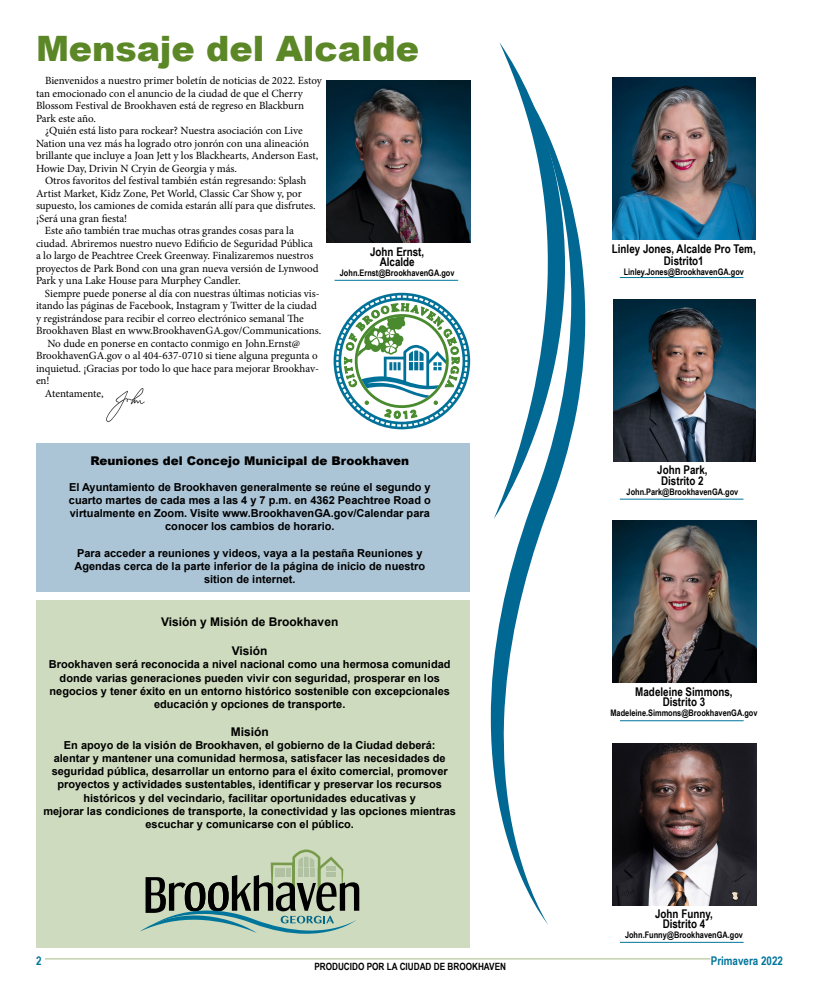
<style>
.page{position:relative;width:819px;height:1008px;background:#fff}
.page>*{position:absolute;margin:0;border:0;box-sizing:border-box;transform-origin:0 0}
.t1{font:900 35px "Arial";letter-spacing:-.005em;color:#5c8727}
.t2{font:700 12px/10.2px "Arial Narrow";color:#000;text-align:center}
.t3{font:900 12px "Arial";color:#000}
.t4{font:700 12px "Arial";color:#000}
.t5{font:700 12px "Arial Narrow";color:#00759c}
.t6{font:11px "Minion Pro";letter-spacing:-.005em;color:#000}
.t7{font:700 11px/13.2px "Arial";color:#000;text-align:center}
.t8{font:700 10px "Arial Narrow";color:#000}
.t9{font:700 9px "Arial Narrow";color:#000}
</style>
<div class="page">
<svg style="left:491px;top:184px;width:94px;height:741px"></svg>
<svg style="left:494px;top:42px;width:72px;height:477px"></svg>
<hr style="left:45px;top:958px;width:665px;height:1px;background:#a3bb83">
<img style="left:107px;top:388px;width:37px;height:34px">
<img style="left:327px;top:81px;width:144px;height:162px">
<hr style="left:335px;top:280px;width:123px;height:1px;background:#00759c">
<img style="left:612px;top:78px;width:144px;height:162px">
<hr style="left:620px;top:277px;width:123px;height:1px;background:#00759c">
<img style="left:613px;top:299px;width:143px;height:162px">
<hr style="left:620px;top:499px;width:123px;height:1px;background:#00759c">
<img style="left:612px;top:521px;width:144px;height:162px">
<hr style="left:620px;top:720px;width:124px;height:1px;background:#00759c">
<img style="left:612px;top:744px;width:144px;height:162px">
<hr style="left:620px;top:942px;width:124px;height:1px;background:#00759c">
<svg style="left:334px;top:292px;width:136px;height:137px"></svg>
<div style="left:36px;top:444px;width:434px;height:148px;background:#abc4d6"></div>
<div style="left:36px;top:600px;width:434px;height:348px;background:#cedbbe"></div>
<svg style="left:140px;top:850px;width:219px;height:84px"></svg>
<h1 class="t1" style="left:36px;top:23px;width:385px">Mensaje del Alcalde</h1>
<p class="t6" style="left:45px;top:73px;width:278px">Bienvenidos a nuestro primer boletín de noticias de 2022. Estoy</p>
<p class="t6" style="left:36px;top:86px;width:268px">tan emocionado con el anuncio de la ciudad de que el Cherry</p>
<p class="t6" style="left:36px;top:98px;width:270px">Blossom Festival de Brookhaven está de regreso en Blackburn</p>
<p class="t6" style="left:36px;top:111px;width:61px">Park este año.</p>
<p class="t6" style="left:45px;top:123px;width:259px">¿Quién está listo para rockear? Nuestra asociación con Live</p>
<p class="t6" style="left:36px;top:136px;width:275px">Nation una vez más ha logrado otro jonrón con una alineación</p>
<p class="t6" style="left:36px;top:148px;width:284px">brillante que incluye a Joan Jett y los Blackhearts, Anderson East,</p>
<p class="t6" style="left:36px;top:161px;width:203px">Howie Day, Drivin N Cryin de Georgia y más.</p>
<p class="t6" style="left:45px;top:173px;width:263px">Otros favoritos del festival también están regresando: Splash</p>
<p class="t6" style="left:36px;top:186px;width:267px">Artist Market, Kidz Zone, Pet World, Classic Car Show y, por</p>
<p class="t6" style="left:36px;top:198px;width:281px">supuesto, los camiones de comida estarán allí para que disfrutes.</p>
<p class="t6" style="left:36px;top:211px;width:93px">¡Será una gran fiesta!</p>
<p class="t6" style="left:45px;top:223px;width:250px">Este año también trae muchas otras grandes cosas para la</p>
<p class="t6" style="left:36px;top:236px;width:279px">ciudad. Abriremos nuestro nuevo Edificio de Seguridad Pública</p>
<p class="t6" style="left:36px;top:248px;width:279px">a lo largo de Peachtree Creek Greenway. Finalizaremos nuestros</p>
<p class="t6" style="left:36px;top:261px;width:284px">proyectos de Park Bond con una gran nueva versión de Lynwood</p>
<p class="t6" style="left:36px;top:273px;width:206px">Park y una Lake House para Murphey Candler.</p>
<p class="t6" style="left:45px;top:286px;width:276px">Siempre puede ponerse al día con nuestras últimas noticias vis-</p>
<p class="t6" style="left:36px;top:298px;width:282px">itando las páginas de Facebook, Instagram y Twitter de la ciudad</p>
<p class="t6" style="left:36px;top:311px;width:269px">y registrándose para recibir el correo electrónico semanal The</p>
<p class="t6" style="left:36px;top:323px;width:287px">Brookhaven Blast en www.BrookhavenGA.gov/Communications.</p>
<p class="t6" style="left:47px;top:336px;width:254px">No dude en ponerse en contacto conmigo en John.Ernst@</p>
<p class="t6" style="left:36px;top:348px;width:283px">BrookhavenGA.gov o al 404-637-0710 si tiene alguna pregunta o</p>
<p class="t6" style="left:36px;top:361px;width:285px">inquietud. ¡Gracias por todo lo que hace para mejorar Brookhav-</p>
<p class="t6" style="left:36px;top:373px;width:15px">en!</p>
<p class="t6" style="left:45px;top:386px;width:60px">Atentamente,</p>
<p class="t2" style="left:370px;top:246px;width:56px">John Ernst,<br>Alcalde</p>
<p class="t9" style="left:340px;top:266px;width:116px">John.Ernst@BrookhavenGA.gov</p>
<p class="t3" style="left:90px;top:452px;width:320px">Reuniones del Concejo Municipal de Brookhaven</p>
<p class="t7" style="left:69px;top:480px;width:363px">El Ayuntamiento de Brookhaven generalmente se reúne el segundo y cuarto martes de cada mes a las 4 y 7 p.m. en 4362 Peachtree Road o virtualmente en Zoom. Visite www.BrookhavenGA.gov/Calendar para conocer los cambios de horario.</p>
<p class="t7" style="left:74px;top:546px;width:352px">Para acceder a reuniones y videos, vaya a la pestaña Reuniones y<br>Agendas cerca de la parte inferior de la página de inicio de nuestro sition de internet.</p>
<p class="t4" style="left:161px;top:614px;width:179px">Visión y Misión de Brookhaven</p>
<p class="t4" style="left:232px;top:643px;width:37px">Visión</p>
<p class="t7" style="left:49px;top:658px;width:403px">Brookhaven será reconocida a nivel nacional como una hermosa comunidad donde varias generaciones pueden vivir con seguridad, prosperar en los negocios y tener éxito en un entorno histórico sostenible con excepcionales educación y opciones de transporte.</p>
<p class="t4" style="left:231px;top:723px;width:40px">Misión</p>
<p class="t7" style="left:43px;top:739px;width:414px">En apoyo de la visión de Brookhaven, el gobierno de la Ciudad deberá:<br>alentar y mantener una comunidad hermosa, satisfacer las necesidades de seguridad pública, desarrollar un entorno para el éxito comercial, promover proyectos y actividades sustentables, identificar y preservar los recursos históricos y del vecindario, facilitar oportunidades educativas y<br>mejorar las condiciones de transporte, la conectividad y las opciones mientras escuchar y comunicarse con el público.</p>
<p class="t2" style="left:612px;top:242px;width:145px;line-height:12px">Linley Jones, Alcalde Pro Tem,<br>Distrito1</p>
<p class="t9" style="left:624px;top:265px;width:122px">Linley.Jones@BrookhavenGA.gov</p>
<p class="t2" style="left:657px;top:465px;width:52px">John Park,<br>Distrito 2</p>
<p class="t9" style="left:627px;top:485px;width:113px">John.Park@BrookhavenGA.gov</p>
<p class="t2" style="left:635px;top:686px;width:99px">Madeleine Simmons,<br>Distrito 3</p>
<p class="t9" style="left:610px;top:706px;width:149px">Madeleine.Simmons@BrookhavenGA.gov</p>
<p class="t2" style="left:655px;top:908px;width:59px">John Funny,<br>Distrito 4</p>
<p class="t9" style="left:625px;top:928px;width:119px">John.Funny@BrookhavenGA.gov</p>
<p class="t5" style="left:36px;top:951px;width:7px">2</p>
<p class="t5" style="left:711px;top:951px;width:74px">Primavera 2022</p>
<p class="t8" style="left:314px;top:959px;width:193px">PRODUCIDO POR LA CIUDAD DE BROOKHAVEN</p>
</div>
